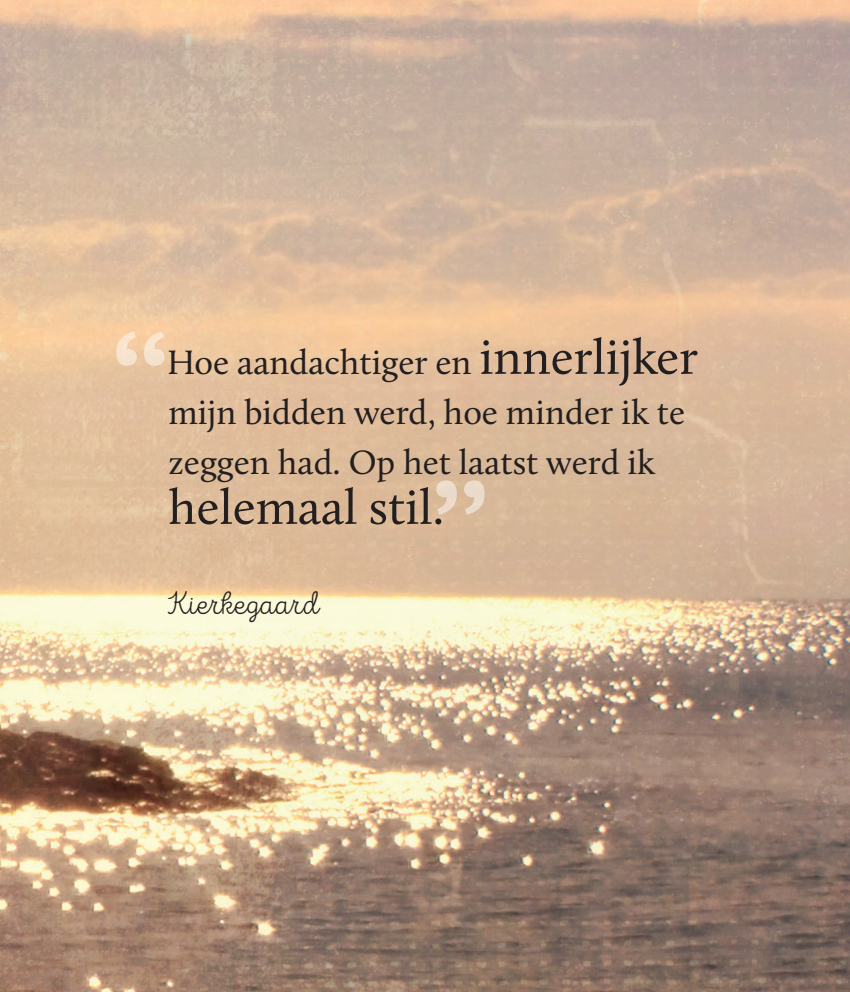
<style>
.page{position:relative;width:850px;height:992px;background:#fff}
.page>*{position:absolute;margin:0;border:0;box-sizing:border-box;transform-origin:0 0}
.t1{font:700 146.5px "Swift";color:#fff}
.t2{font:50px "Calluna";color:#231f20}
.t3{font:35px/50px "Calluna";color:#231f20}
.t4{font:32.5px "Intro Script L Base";color:#231f20}
.s1{font-size:50px}
</style>
<div class="page">
<img style="left:0;top:0;width:849px;height:992px">
<h1 class="t1" style="left:111px;top:303px;width:60px">“</h1>
<p class="t3" style="left:167px;top:337px;width:532px">Hoe aandachtiger en <span class="s1">innerlijker </span>mijn bidden werd, hoe minder ik te zeggen had. Op het laatst werd ik</p>
<h2 class="t2" style="left:168px;top:477px;width:277px">helemaal stil.</h2>
<h1 class="t1" style="left:431px;top:452px;width:60px">”</h1>
<p class="t4" style="left:164px;top:585px;width:156px">Kierkegaard</p>
</div>
